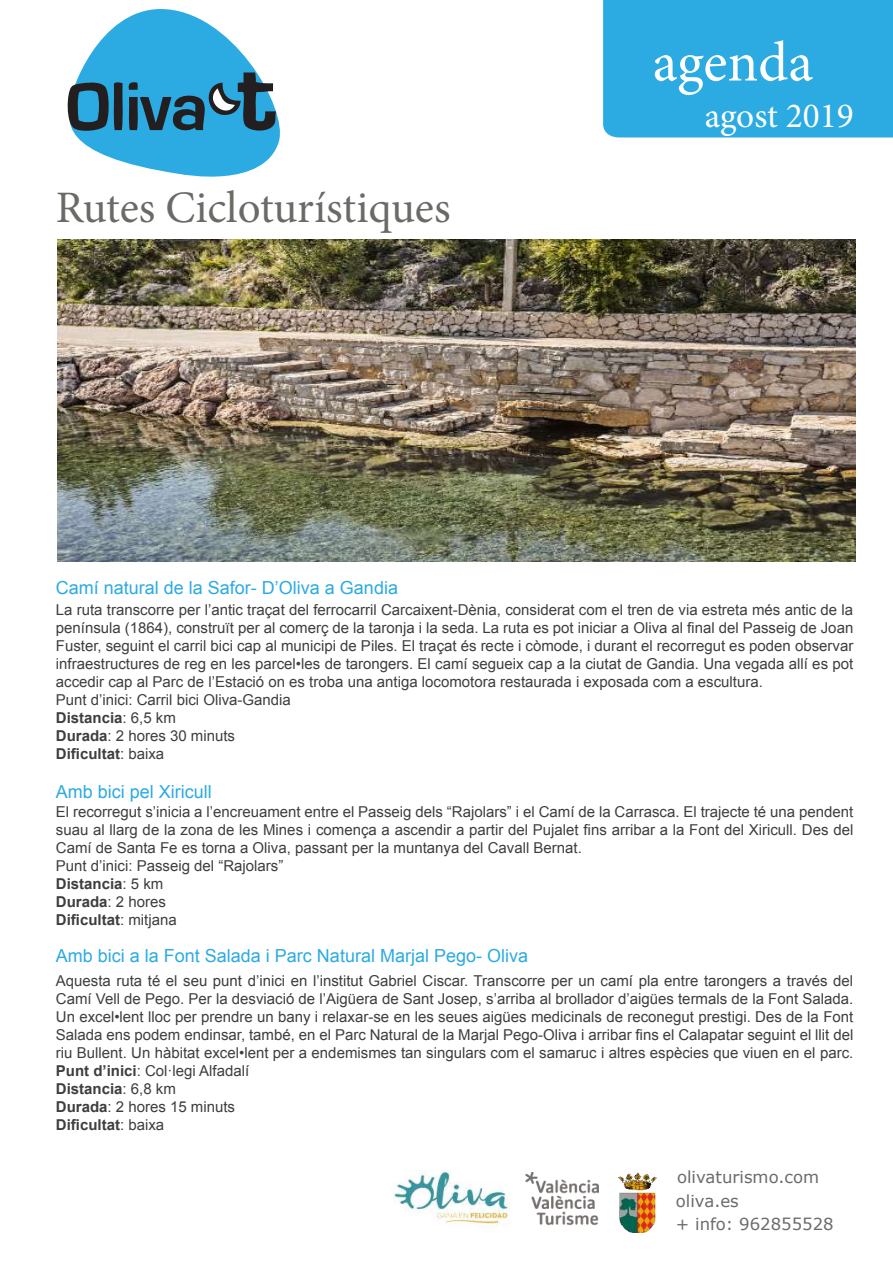
<style>
.page{position:relative;width:893px;height:1263px;background:#fff}
.page>*{position:absolute;margin:0;border:0;box-sizing:border-box;transform-origin:0 0}
.t1{font:56.7px "Minion Pro";letter-spacing:-.005em;color:#fff}
.t2{font:45px "Minion Pro";color:#6b6a66}
.t3{font:35.4px "Minion Pro";color:#fff}
.t4{font:18px "Arial";color:#2caae2}
.t5{font:16.5px/23.2px "Verdana";color:#6d6a6a}
.t6{font:15px/18px "Arial";color:#3e3e3f}
.s1{font-weight:700}
</style>
<div class="page">
<div style="left:603px;top:0;width:290px;height:137px;background:#2caae2"></div>
<svg style="left:67px;top:9px;width:213px;height:168px"></svg>
<img style="left:393px;top:1170px;width:117px;height:56px">
<img style="left:525px;top:1172px;width:74px;height:54px">
<img style="left:618px;top:1172px;width:39px;height:60px">
<img style="left:58px;top:239px;width:797px;height:322px">
<h1 class="t1" style="left:653px;top:24px;width:162px">agenda</h1>
<h2 class="t2" style="left:56px;top:177px;width:396px">Rutes Cicloturístiques</h2>
<h3 class="t3" style="left:705px;top:92px;width:151px">agost 2019</h3>
<p class="t4" style="left:56px;top:575px;width:344px">Camí natural de la Safor- D’Oliva a Gandia</p>
<p class="t6" style="left:56px;top:600px;width:799px">La ruta transcorre per l’antic traçat del ferrocarril Carcaixent-Dènia, considerat com el tren de via estreta més antic de la península (1864), construït per al comerç de la taronja i la seda. La ruta es pot iniciar a Oliva al final del Passeig de Joan Fuster, seguint el carril bici cap al municipi de Piles. El traçat és recte i còmode, i durant el recorregut es poden observar infraestructures de reg en les parcel•les de tarongers. El camí segueix cap a la ciutat de Gandia. Una vegada allí es pot accedir cap al Parc de l’Estació on es troba una antiga locomotora restaurada i exposada com a escultura.<br>Punt d’inici: Carril bici Oliva-Gandia<br><span class="s1">Distancia</span>: 6,5 km<br><span class="s1">Durada</span>: 2 hores 30 minuts<br><span class="s1">Dificultat</span>: baixa</p>
<p class="t4" style="left:56px;top:780px;width:158px">Amb bici pel Xiricull</p>
<p class="t6" style="left:56px;top:802px;width:799px">El recorregut s’inicia a l’encreuament entre el Passeig dels “Rajolars” i el Camí de la Carrasca. El trajecte té una pendent suau al llarg de la zona de les Mines i comença a ascendir a partir del Pujalet fins arribar a la Font del Xiricull. Des del Camí de Santa Fe es torna a Oliva, passant per la muntanya del Cavall Bernat.<br>Punt d’inici: Passeig del “Rajolars”<br><span class="s1">Distancia</span>: 5 km<br><span class="s1">Durada</span>: 2 hores<br><span class="s1">Dificultat</span>: mitjana</p>
<p class="t4" style="left:56px;top:944px;width:474px">Amb bici a la Font Salada i Parc Natural Marjal Pego- Oliva</p>
<p class="t6" style="left:56px;top:971px;width:799px">Aquesta ruta té el seu punt d’inici en l’institut Gabriel Ciscar. Transcorre per un camí pla entre tarongers a través del Camí Vell de Pego. Per la desviació de l’Aigüera de Sant Josep, s’arriba al brollador d’aigües termals de la Font Salada.<br>Un excel•lent lloc per prendre un bany i relaxar-se en les seues aigües medicinals de reconegut prestigi. Des de la Font Salada ens podem endinsar, també, en el Parc Natural de la Marjal Pego-Oliva i arribar fins el Calapatar seguint el llit del riu Bullent. Un hàbitat excel•lent per a endemismes tan singulars com el samaruc i altres espècies que viuen en el parc.<br><span class="s1">Punt d’inici</span>: Col·legi Alfadalí<br><span class="s1">Distancia</span>: 6,8 km<br><span class="s1">Durada</span>: 2 hores 15 minuts<br><span class="s1">Dificultat</span>: baixa</p>
<p class="t5" style="left:676px;top:1165px;width:159px">olivaturismo.com oliva.es<br>+ info: 962855528</p>
</div>
